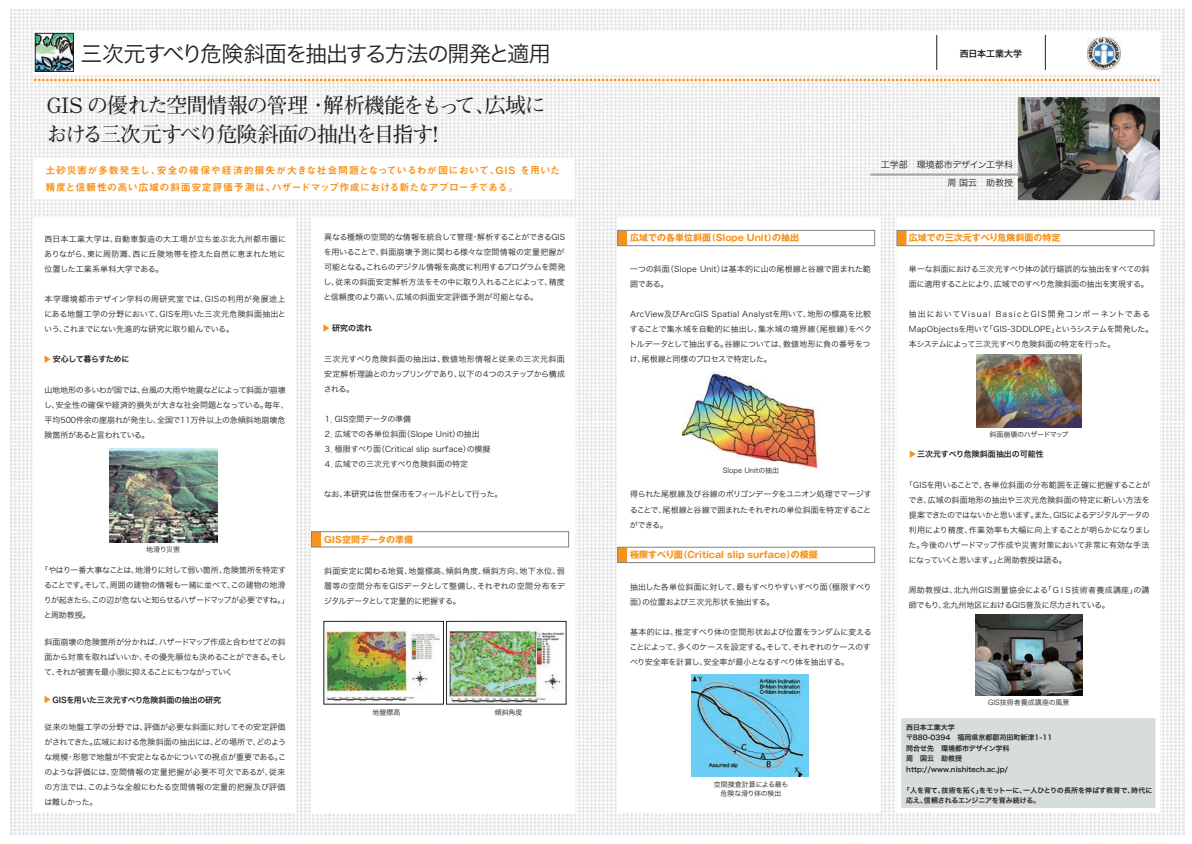
<style>
.page{position:relative;width:1192px;height:844px;background:#fff}
.page>*{position:absolute;margin:0;border:0;box-sizing:border-box;transform-origin:0 0}
.t1{font:22px "Hira Kaku Pro W3";letter-spacing:-.07em;color:#231f20}
.t2{font:700 21px/29px "Futo Min A101 Pro";letter-spacing:-.05em;color:#231f20}
.t3{font:10px/17.5px "Midashi Go Pro MB31";letter-spacing:.04em;color:#f7931d}
.t4{font:700 9px "Gothic MB101 Pro";color:#f7931d}
.t5{font:9px/18px "Hira Kaku Pro W3";color:#231f20;text-align:right}
.t6{font:9px "Hira Kaku Pro W6";color:#231f20}
.t7{font:8px/15px "Hira Kaku Pro W3";letter-spacing:-.02em;color:#231f20;text-align:justify}
.t8{font:8px/15px "Hira Kaku Pro W3";letter-spacing:-.05em;color:#231f20}
.t9{font:8px/15px "Hira Kaku Pro W3";color:#231f20}
.t10{font:8px/15px "Hira Kaku Pro W3";letter-spacing:.025em;color:#231f20}
.t11{font:8px/15px "Hira Kaku Pro W3";letter-spacing:.01em;color:#231f20}
.t12{font:8px/15px "Hira Kaku Pro W3";letter-spacing:.005em;color:#231f20}
.t13{font:8px "Hira Kaku Pro W6";letter-spacing:-.025em;color:#231f20}
.t14{font:8px "Hira Kaku Pro W6";letter-spacing:.01em;color:#231f20}
.t15{font:8px "Hira Kaku Pro W6";letter-spacing:-.045em;color:#231f20}
.t16{font:7px/10.5px "Hira Kaku Pro W6";color:#231f20}
.t17{font:7px "Hira Kaku Pro W3";color:#231f20}
.t18{font:7px/9px "Hira Kaku Pro W3";letter-spacing:-.03em;color:#231f20;text-align:center}
.t19{font:7px "Hira Kaku Pro W3";letter-spacing:-.06em;color:#231f20}
</style>
<div class="page">
<img style="left:10px;top:9px;width:1174px;height:825px">
<div style="left:33px;top:218px;width:263px;height:594px;background:#fff"></div>
<div style="left:312px;top:218px;width:263px;height:595px;background:#fff"></div>
<div style="left:617px;top:217px;width:263px;height:595px;background:#fff"></div>
<div style="left:896px;top:218px;width:264px;height:594px;background:#fff"></div>
<div style="left:34px;top:158px;width:541px;height:41px;background:#fff"></div>
<div style="left:33px;top:31px;width:1127px;height:44px;background:#fff"></div>
<div style="left:897px;top:230px;width:9px;height:16px;background:#f7931d"></div>
<div style="left:897px;top:230px;width:257px;height:16px;border:1px solid #808285"></div>
<div style="left:617px;top:230px;width:10px;height:16px;background:#f7931d"></div>
<div style="left:617px;top:230px;width:258px;height:16px;border:1px solid #808285"></div>
<div style="left:617px;top:547px;width:10px;height:15px;background:#f7931d"></div>
<div style="left:617px;top:547px;width:258px;height:15px;border:1px solid #808285"></div>
<div style="left:311px;top:531px;width:10px;height:16px;background:#f7931d"></div>
<div style="left:311px;top:531px;width:258px;height:16px;border:1px solid #808285"></div>
<div style="left:901px;top:718px;width:254px;height:89px;background:#d7dddc"></div>
<svg style="left:323px;top:324px;width:6px;height:8px"></svg>
<svg style="left:45px;top:355px;width:6px;height:8px"></svg>
<svg style="left:45px;top:696px;width:6px;height:7px"></svg>
<svg style="left:910px;top:450px;width:6px;height:8px"></svg>
<svg style="left:34px;top:78px;width:535px;height:4px"></svg>
<svg style="left:569px;top:78px;width:591px;height:4px"></svg>
<svg style="left:34px;top:79px;width:1125px;height:2px"></svg>
<img style="left:37px;top:35px;width:35px;height:35px">
<svg style="left:1045px;top:35px;width:1px;height:35px"></svg>
<svg style="left:936px;top:35px;width:1px;height:35px"></svg>
<hr style="left:870px;top:173px;width:151px;height:3px;background:#a8a9ad">
<img style="left:324px;top:629px;width:119px;height:76px">
<img style="left:448px;top:627px;width:118px;height:78px">
<div style="left:324px;top:621px;width:120px;height:83px;border:1px solid #231f20"></div>
<div style="left:446px;top:621px;width:120px;height:83px;border:1px solid #231f20"></div>
<img style="left:682px;top:371px;width:136px;height:97px">
<img style="left:692px;top:675px;width:116px;height:101px">
<img style="left:975px;top:614px;width:108px;height:81px">
<img style="left:976px;top:354px;width:106px;height:73px">
<img style="left:1018px;top:97px;width:142px;height:103px">
<img style="left:1087px;top:37px;width:33px;height:33px">
<img style="left:110px;top:448px;width:107px;height:94px">
<div style="left:35px;top:33px;width:39px;height:39px;border:1px solid #231f20"></div>
<h1 class="t1" style="left:81px;top:34px;width:472px">三次元すべり危険斜面を抽出する方法の開発と適用</h1>
<h2 class="t2" style="left:47px;top:88px;width:501px">GIS の優れた空間情報の管理・解析機能をもって、広域における三次元すべり危険斜面の抽出を目指す!</h2>
<p class="t3" style="left:45px;top:160px;width:516px">土砂災害が多数発生し、安全の確保や経済的損失が大きな社会問題となっているわが国において、GIS を用いた精度と信頼性の高い広域の斜面安定評価予測は、ハザードマップ作成における新たなアプローチである。</p>
<p class="t6" style="left:960px;top:45px;width:64px">西日本工業大学</p>
<p class="t5" style="left:881px;top:155px;width:134px">工学部　環境都市デザイン工学科周 国云　助教授</p>
<p class="t7" style="left:323px;top:229px;width:243px">異なる種類の空間的な情報を統合して管理・解析することができるGISを用いることで、斜面崩壊予測に関わる様々な空間情報の定量把握が可能となる。これらのデジタル情報を高度に利用するプログラムを開発し、従来の斜面安定解析方法をその中に取り入れることによって、精度と信頼度のより高い、広域の斜面安定評価予測が可能となる。</p>
<p class="t13" style="left:324px;top:321px;width:50px">　研究の流れ</p>
<p class="t7" style="left:324px;top:351px;width:243px">三次元すべり危険斜面の抽出は、数値地形情報と従来の三次元斜面安定解析理論とのカップリングであり、以下の４つのステップから構成される。</p>
<p class="t11" style="left:323px;top:411px;width:169px">１．GIS空間データの準備<br>２．広域での各単位斜面（Slope Unit）の抽出<br>３．極限すべり面（Critical slip surface）の模擬<br>４．広域での三次元すべり危険斜面の特定</p>
<p class="t8" style="left:324px;top:486px;width:180px">なお、本研究は佐世保市をフィールドとして行った。</p>
<p class="t4" style="left:324px;top:532px;width:90px">GIS空間データの準備</p>
<p class="t7" style="left:324px;top:563px;width:243px">斜面安定に関わる地質、地盤標高、傾斜角度、傾斜方向、地下水位、弱層等の空間分布をGISデータとして整備し、それぞれの空間分布をデジタルデータとして定量的に把握する。</p>
<p class="t4" style="left:909px;top:230px;width:153px">広域での三次元すべり危険斜面の特定</p>
<p class="t7" style="left:909px;top:261px;width:242px">単一な斜面における三次元すべり体の試行錯誤的な抽出をすべての斜面に適用することにより、広域でのすべり危険斜面の抽出を実現する。</p>
<p class="t10" style="left:909px;top:306px;width:246px">抽出においてVisual BasicとGIS開発コンポーネントである<br>MapObjectsを用いて「GIS-3DDLOPE」というシステムを開発した。本システムによって三次元すべり危険斜面の特定を行った。</p>
<p class="t4" style="left:630px;top:230px;width:170px">広域での各単位斜面（Slope Unit）の抽出</p>
<p class="t7" style="left:630px;top:261px;width:242px">一つの斜面（Slope Unit）は基本的に山の尾根線と谷線で囲まれた範囲である。</p>
<p class="t9" style="left:629px;top:306px;width:244px">ArcView及びArcGIS Spatial Analystを用いて、地形の標高を比較することで集水域を自動的に抽出し、集水域の境界線（尾根線）をベクトルデータとして抽出する。谷線については、数値地形に負の番号をつけ、尾根線と同様のプロセスで特定した。</p>
<p class="t7" style="left:44px;top:231px;width:243px">西日本工業大学は、自動車製造の大工場が立ち並ぶ北九州都市圏にありながら、東に周防灘、西に丘陵地帯を控えた自然に恵まれた地に位置した工業系単科大学である。</p>
<p class="t7" style="left:44px;top:291px;width:243px">本学環境都市デザイン学科の周研究室では、GISの利用が発展途上にある地盤工学の分野において、GISを用いた三次元危険斜面抽出という、これまでにない先進的な研究に取り組んでいる。</p>
<p class="t15" style="left:45px;top:352px;width:86px">　安心して暮らすために</p>
<p class="t7" style="left:44px;top:382px;width:246px;text-align:left">山地地形の多いわが国では、台風の大雨や地震などによって斜面が崩壊し、安全性の確保や経済的損失が大きな社会問題となっている。毎年、平均500件余の崖崩れが発生し、全国で11万件以上の急傾斜地崩壊危険箇所があると言われている。</p>
<p class="t19" style="left:989px;top:428px;width:81px">斜面崩壊のハザードマップ</p>
<p class="t14" style="left:909px;top:447px;width:136px">　三次元すべり危険斜面抽出の可能性</p>
<p class="t7" style="left:908px;top:477px;width:243px;text-align:left;text-indent:-4px">「GISを用いることで、各単位斜面の分布範囲を正確に把握することができ、広域の斜面地形の抽出や三次元危険斜面の特定に新しい方法を提案できたのではないかと思います。また、GISによるデジタルデータの利用により精度、作業効率も大幅に向上することが明らかになりました。今後のハザードマップ作成や災害対策において非常に有効な手法になっていくと思います。」と周助教授は語る。</p>
<p class="t12" style="left:909px;top:582px;width:242px">周助教授は、北九州GIS測量協会による「ＧＩＳ技術者養成講座」の講師でもり、北九州地区におけるGIS普及に尽力されている。</p>
<p class="t17" style="left:723px;top:464px;width:58px">Slope Unitの抽出</p>
<p class="t7" style="left:630px;top:486px;width:243px">得られた尾根線及び谷線のポリゴンデータをユニオン処理でマージすることで、尾根線と谷線で囲まれたそれぞれの単位斜面を特定することができる。</p>
<p class="t4" style="left:630px;top:547px;width:189px">極限すべり面（Critical slip surface）の模擬</p>
<p class="t7" style="left:630px;top:578px;width:243px">抽出した各単位斜面に対して、最もすべりやすいすべり面（極限すべり面）の位置および三次元形状を抽出する。</p>
<p class="t7" style="left:629px;top:623px;width:244px;text-align:left">基本的には、推定すべり体の空間形状および位置をランダムに変えることによって、多くのケースを設定する。そして、それぞれのケースのすべり安全率を計算し、安全率が最小となるすべり体を抽出する。</p>
<p class="t17" style="left:146px;top:543px;width:35px">地滑り災害</p>
<p class="t8" style="left:44px;top:562px;width:247px;text-indent:-3px">「やはり一番大事なことは、地滑りに対して弱い箇所、危険箇所を特定することです。そして、周囲の建物の情報も一緒に並べて、この建物の地滑りが起きたら、この辺が危ないと知らせるハザードマップが必要ですね。」と周助教授。</p>
<p class="t7" style="left:44px;top:634px;width:243px">斜面崩壊の危険箇所が分かれば、ハザードマップ作成と合わせてどの斜面から対策を取ればいいか、その優先順位も決めることができる。そして、それが被害を最小限に抑えることにもつながっていく</p>
<p class="t13" style="left:45px;top:692px;width:178px">　GISを用いた三次元すべり危険斜面の抽出の研究</p>
<p class="t7" style="left:44px;top:719px;width:243px">従来の地盤工学の分野では、評価が必要な斜面に対してその安定評価がされてきた。広域における危険斜面の抽出には、どの場所で、どのような規模・形態で地盤が不安定となるかについての視点が重要である。このような評価には、空間情報の定量把握が必要不可欠であるが、従来の方法では、このような全般にわたる空間情報の定量的把握及び評価は難しかった。</p>
<p class="t16" style="left:906px;top:721px;width:148px">西日本工業大学<br>〒880-0394　福岡県京都郡苅田町新津1-11問合せ先　環境都市デザイン学科<br>周　国云　助教授http://www.nishitech.ac.jp/</p>
<p class="t17" style="left:988px;top:696px;width:83px">GIS技術者養成講座の風景</p>
<p class="t17" style="left:372px;top:705px;width:29px">地盤標高</p>
<p class="t17" style="left:495px;top:705px;width:29px">傾斜角度</p>
<p class="t18" style="left:714px;top:778px;width:76px">空間捜査計算による最も危険な滑り体の検出</p>
<p class="t16" style="left:906px;top:784px;width:248px;text-indent:-4px">「人を育て、技術を拓く」をモットーに、一人ひとりの長所を伸ばす教育で、時代に応え、信頼されるエンジニアを育み続ける。</p>
</div>
